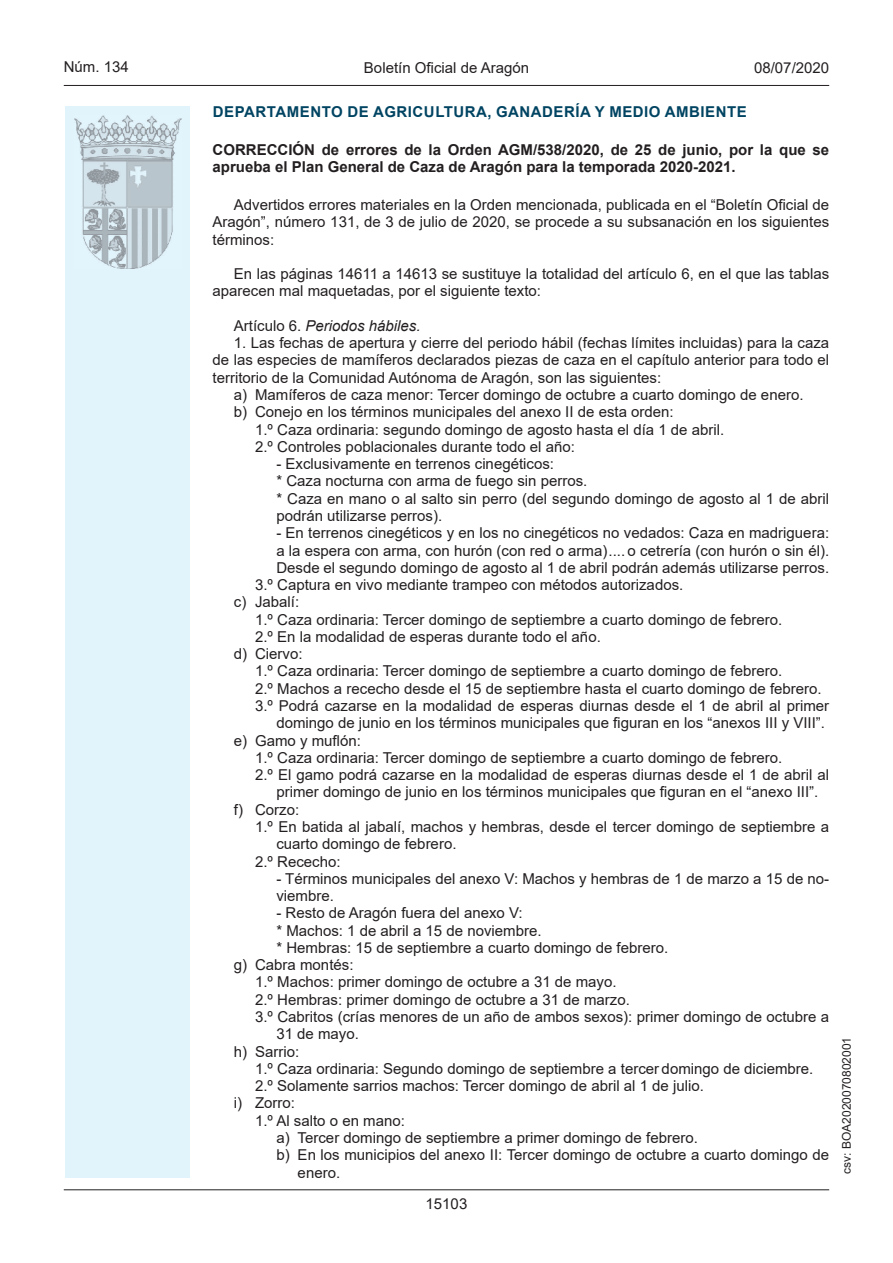
<style>
.page{position:relative;width:893px;height:1263px;background:#fff}
.page>*{position:absolute;margin:0;border:0;box-sizing:border-box;transform-origin:0 0}
.Sangrado_02{font:15px/17.2px "Arial";color:#231f20}
.inicio_de_parrafo{font:15px/17.2px "Arial";color:#231f20;text-align:justify}
.Sangrado_01{font:15px "Arial";color:#231f20}
.Titulo_text{font:700 15px/16.5px "Arial";color:#231f20}
.emisor_text{font:700 15px "Arial";letter-spacing:.035em;color:#004462}
.inicio_de_parrafo-2{font:italic 15px "Arial";color:#231f20}
.estilo_head-c{font:15px "Arial";color:#231f20}
.Sangrado_04{font:15px "Arial";color:#231f20}
.estilo_head-d{font:15px "Arial";color:#231f20}
.estilo_head-i{font:15px "Arial";color:#231f20}
.estilo_head-i-2{font:12px "Arial";color:#231f20}
.s1{font-style:normal}
</style>
<div class="page">
<hr style="left:64px;top:1189px;width:765px;height:1px;background:#231f20">
<hr style="left:64px;top:85px;width:765px;height:1px;background:#231f20">
<div style="left:65px;top:106px;width:125px;height:1072px;background:#e1f4fc"></div>
<img style="left:75px;top:115px;width:106px;height:153px">
<p class="estilo_head-i" style="left:64px;top:57px;width:67px">Núm. 134</p>
<p class="estilo_head-c" style="left:364px;top:57px;width:167px">Boletín Oficial de Aragón</p>
<p class="estilo_head-d" style="left:754px;top:57px;width:77px">08/07/2020</p>
<p class="emisor_text" style="left:213px;top:101px;width:535px">DEPARTAMENTO DE AGRICULTURA, GANADERÍA Y MEDIO AMBIENTE</p>
<p class="Titulo_text" style="left:213px;top:142px;width:618px">CORRECCIÓN de errores de la Orden AGM/538/2020, de 25 de junio, por la que se aprueba el Plan General de Caza de Aragón para la temporada 2020-2021.</p>
<p class="inicio_de_parrafo" style="left:213px;top:196px;width:618px;text-indent:21px">Advertidos errores materiales en la Orden mencionada, publicada en el “Boletín Oficial de Aragón”, número 131, de 3 de julio de 2020, se procede a su subsanación en los siguientes términos:</p>
<p class="inicio_de_parrafo" style="left:213px;top:265px;width:618px;text-indent:21px">En las páginas 14611 a 14613 se sustituye la totalidad del artículo 6, en el que las tablas aparecen mal maquetadas, por el siguiente texto:</p>
<p class="inicio_de_parrafo-2" style="left:234px;top:316px;width:188px"><span class="s1">Artículo 6.</span> Periodos hábiles.</p>
<p class="inicio_de_parrafo" style="left:213px;top:334px;width:618px;text-indent:21px">1. Las fechas de apertura y cierre del periodo hábil (fechas límites incluidas) para la caza de las especies de mamíferos declarados piezas de caza en el capítulo anterior para todo el territorio de la Comunidad Autónoma de Aragón, son las siguientes:</p>
<p class="Sangrado_01" style="left:234px;top:384px;width:571px">a) Mamíferos de caza menor: Tercer domingo de octubre a cuarto domingo de enero.</p>
<p class="Sangrado_01" style="left:234px;top:402px;width:441px">b) Conejo en los términos municipales del anexo II de esta orden:</p>
<p class="Sangrado_02" style="left:255px;top:421px;width:471px">1.º Caza ordinaria: segundo domingo de agosto hasta el día 1 de abril.</p>
<p class="Sangrado_02" style="left:255px;top:438px;width:321px">2.º Controles poblacionales durante todo el año:</p>
<p class="Sangrado_02" style="left:276px;top:455px;width:279px">- Exclusivamente en terrenos cinegéticos:</p>
<p class="Sangrado_02" style="left:276px;top:472px;width:312px">* Caza nocturna con arma de fuego sin perros.</p>
<p class="Sangrado_02" style="left:276px;top:490px;width:554px">* Caza en mano o al salto sin perro (del segundo domingo de agosto al 1 de abril podrán utilizarse perros).</p>
<p class="Sangrado_02" style="left:276px;top:524px;width:554px;text-align:justify">- En terrenos cinegéticos y en los no cinegéticos no vedados: Caza en madriguera: a la espera con arma, con hurón (con red o arma).... o cetrería (con hurón o sin él).<br>Desde el segundo domingo de agosto al 1 de abril podrán además utilizarse perros.</p>
<p class="Sangrado_02" style="left:255px;top:576px;width:430px">3.º Captura en vivo mediante trampeo con métodos autorizados.</p>
<p class="Sangrado_01" style="left:234px;top:592px;width:67px">c) Jabalí:</p>
<p class="Sangrado_02" style="left:255px;top:611px;width:529px">1.º Caza ordinaria: Tercer domingo de septiembre a cuarto domingo de febrero.</p>
<p class="Sangrado_02" style="left:255px;top:628px;width:347px">2.º En la modalidad de esperas durante todo el año.</p>
<p class="Sangrado_01" style="left:234px;top:644px;width:70px">d) Ciervo:</p>
<p class="Sangrado_02" style="left:255px;top:662px;width:529px">1.º Caza ordinaria: Tercer domingo de septiembre a cuarto domingo de febrero.</p>
<p class="Sangrado_02" style="left:255px;top:680px;width:568px">2.º Machos a rececho desde el 15 de septiembre hasta el cuarto domingo de febrero.</p>
<p class="Sangrado_02" style="left:255px;top:697px;width:575px;text-align:right">3.º Podrá cazarse en la modalidad de esperas diurnas desde el 1 de abril al primer domingo de junio en los términos municipales que figuran en los “anexos III y VIII”.</p>
<p class="Sangrado_01" style="left:234px;top:730px;width:129px">e) Gamo y muflón:</p>
<p class="Sangrado_02" style="left:255px;top:749px;width:529px">1.º Caza ordinaria: Tercer domingo de septiembre a cuarto domingo de febrero.</p>
<p class="Sangrado_02" style="left:276px;top:766px;width:554px;text-indent:-21px">2.º El gamo podrá cazarse en la modalidad de esperas diurnas desde el 1 de abril al primer domingo de junio en los términos municipales que figuran en el “anexo III”.</p>
<p class="Sangrado_01" style="left:234px;top:799px;width:67px">f) Corzo:</p>
<p class="Sangrado_02" style="left:276px;top:818px;width:554px;text-indent:-21px">1.º En batida al jabalí, machos y hembras, desde el tercer domingo de septiembre a cuarto domingo de febrero.</p>
<p class="Sangrado_02" style="left:255px;top:852px;width:87px">2.º Rececho:</p>
<p class="Sangrado_02" style="left:276px;top:870px;width:554px">- Términos municipales del anexo V: Machos y hembras de 1 de marzo a 15 de no&shy;viembre.</p>
<p class="Sangrado_02" style="left:276px;top:904px;width:248px">- Resto de Aragón fuera del anexo V:</p>
<p class="Sangrado_02" style="left:276px;top:922px;width:267px">* Machos: 1 de abril a 15 de noviembre.</p>
<p class="Sangrado_02" style="left:276px;top:939px;width:393px">* Hembras: 15 de septiembre a cuarto domingo de febrero.</p>
<p class="Sangrado_01" style="left:234px;top:954px;width:121px">g) Cabra montés:</p>
<p class="Sangrado_02" style="left:255px;top:973px;width:363px">1.º Machos: primer domingo de octubre a 31 de mayo.</p>
<p class="Sangrado_02" style="left:255px;top:991px;width:376px">2.º Hembras: primer domingo de octubre a 31 de marzo.</p>
<p class="Sangrado_02" style="left:276px;top:1008px;width:554px;text-indent:-21px">3.º Cabritos (crías menores de un año de ambos sexos): primer domingo de octubre a<br>31 de mayo.</p>
<p class="Sangrado_01" style="left:234px;top:1041px;width:67px">h) Sarrio:</p>
<p class="Sangrado_02" style="left:255px;top:1060px;width:560px">1.º Caza ordinaria: Segundo domingo de septiembre a tercer domingo de diciembre.</p>
<p class="Sangrado_02" style="left:255px;top:1077px;width:450px">2.º Solamente sarrios machos: Tercer domingo de abril al 1 de julio.</p>
<p class="Sangrado_01" style="left:234px;top:1093px;width:63px">i) Zorro:</p>
<p class="Sangrado_04" style="left:255px;top:1110px;width:151px">1.º Al salto o en mano:</p>
<p class="Sangrado_02" style="left:276px;top:1129px;width:423px">a) Tercer domingo de septiembre a primer domingo de febrero.</p>
<p class="Sangrado_02" style="left:298px;top:1146px;width:533px;text-indent:-21px">b) En los municipios del anexo II: Tercer domingo de octubre a cuarto domingo de enero.</p>
<p class="inicio_de_parrafo" style="left:426px;top:1195px;width:43px">15103</p>
<p class="estilo_head-i-2" style="left:838px;top:1174px;width:138px;rotate:-90deg">csv: BOA2020070802001</p>
</div>
